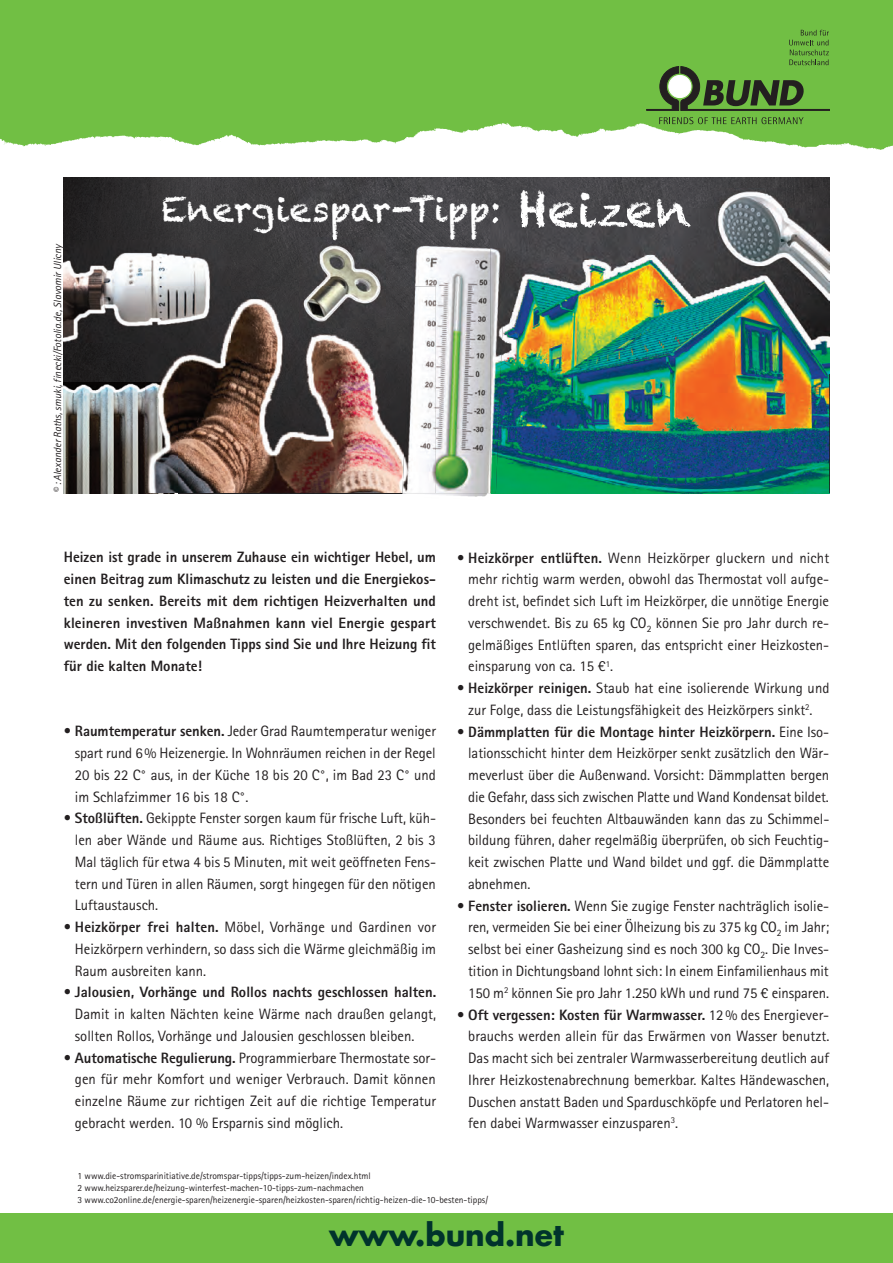
<style>
.page{position:relative;width:893px;height:1263px;background:#fff}
.page>*{position:absolute;margin:0;border:0;box-sizing:border-box;transform-origin:0 0}
.t1{font:34.5px "Chalkduster";color:#fff}
.t2{font:700 30px "Futura";color:#00332c}
.t3{font:15px/21.8px "Agfa Rotis Sans Serif";color:#231f20;text-align:justify}
.t4{font:800 15px/21.8px "Agfa Rotis Sans Serif";color:#231f20;text-align:justify}
.t5{font:italic 10.5px "Agfa Rotis Sans Serif";color:#231f20}
.t6{font:9.45px/12px "Agfa Rotis Sans Serif";color:#231f20}
.s1{font-size:48px}
.s2{font-weight:800}
</style>
<div class="page">
<div style="left:0;top:1213px;width:893px;height:50px;background:#71bf44"></div>
<img style="left:0;top:0;width:893px;height:150px">
<svg style="left:646px;top:30px;width:183px;height:81px;background:#65a142"></svg>
<svg style="left:659px;top:117px;width:145px;height:7px"></svg>
<img style="left:64px;top:178px;width:765px;height:205px">
<img style="left:64px;top:383px;width:111px;height:111px">
<img style="left:299px;top:237px;width:87px;height:49px">
<img style="left:715px;top:188px;width:114px;height:20px">
<img style="left:64px;top:241px;width:166px;height:101px">
<img style="left:145px;top:286px;width:257px;height:207px">
<img style="left:496px;top:493px;width:333px;height:1px">
<img style="left:490px;top:208px;width:339px;height:285px">
<img style="left:523px;top:208px;width:22px;height:20px">
<img style="left:402px;top:493px;width:88px;height:4px">
<img style="left:402px;top:245px;width:88px;height:248px">
<img style="left:402px;top:286px;width:34px;height:207px">
<img style="left:490px;top:248px;width:16px;height:245px">
<p class="t5" style="left:54px;top:493px;width:251px;rotate:-90deg">© : Alexander Raths, smuki, finecki/Fotolia.de, Slavomir Ulicny</p>
<h1 class="t1" style="left:161px;top:189px;width:531px">Energiespar-Tipp: <span class="s1">Heizen</span></h1>
<p class="t4" style="left:64px;top:548px;width:374px">Heizen ist grade in unserem Zuhause ein wichtiger Hebel, um einen Beitrag zum Klimaschutz zu leisten und die Energiekos&shy;ten zu senken. Bereits mit dem richtigen Heizverhalten und kleineren investiven Maßnahmen kann viel Energie gespart werden. Mit den folgenden Tipps sind Sie und Ihre Heizung fit für die kalten Monate!</p>
<p class="t3" style="left:75px;top:722px;width:363px;text-indent:-11px">• <span class="s2">Raumtemperatur senken.</span> Jeder Grad Raumtemperatur weniger spart rund 6 % Heizenergie. In Wohnräumen reichen in der Regel 20 bis 22 C° aus, in der Küche 18 bis 20 C°, im Bad 23 C° und im Schlafzimmer 16 bis 18 C°.</p>
<p class="t3" style="left:75px;top:809px;width:363px;text-indent:-11px">• <span class="s2">Stoßlüften.</span> Gekippte Fenster sorgen kaum für frische Luft, küh&shy;len aber Wände und Räume aus. Richtiges Stoßlüften, 2 bis 3<br>Mal täglich für etwa 4 bis 5 Minuten, mit weit geöffneten Fens&shy;tern und Türen in allen Räumen, sorgt hingegen für den nötigen Luftaustausch.</p>
<p class="t3" style="left:75px;top:918px;width:363px;text-indent:-11px">• <span class="s2">Heizkörper frei halten.</span> Möbel, Vorhänge und Gardinen vor Heizkörpern verhindern, so dass sich die Wärme gleichmäßig im Raum ausbreiten kann.</p>
<p class="t3" style="left:75px;top:983px;width:363px;text-indent:-11px">• <span class="s2">Jalousien, Vorhänge und Rollos nachts geschlossen halten.<br></span>Damit in kalten Nächten keine Wärme nach draußen gelangt, sollten Rollos, Vorhänge und Jalousien geschlossen bleiben.</p>
<p class="t3" style="left:75px;top:1048px;width:363px;text-indent:-11px">• <span class="s2">Automatische Regulierung.</span> Programmierbare Thermostate sor&shy;gen für mehr Komfort und weniger Verbrauch. Damit können einzelne Räume zur richtigen Zeit auf die richtige Temperatur gebracht werden. 10 % Ersparnis sind möglich.</p>
<p class="t3" style="left:468px;top:548px;width:363px;text-indent:-11px">• <span class="s2">Heizkörper entlüften.</span> Wenn Heizkörper gluckern und nicht mehr richtig warm werden, obwohl das Thermostat voll aufge&shy;dreht ist, befindet sich Luft im Heizkörper, die unnötige Energie verschwendet. Bis zu 65 kg CO<sub>2</sub> können Sie pro Jahr durch re&shy;gelmäßiges Entlüften sparen, das entspricht einer Heizkosten&shy;einsparung von ca. 15 €<sup>1</sup>.</p>
<p class="t3" style="left:457px;top:679px;width:374px;text-align:center">• <span class="s2">Heizkörper reinigen.</span> Staub hat eine isolierende Wirkung und zur Folge, dass die Leistungsfähigkeit des Heizkörpers sinkt<sup>2</sup>.</p>
<p class="t3" style="left:468px;top:722px;width:363px;text-indent:-11px">• <span class="s2">Dämmplatten für die Montage hinter Heizkörpern.</span> Eine Iso&shy;lationsschicht hinter dem Heizkörper senkt zusätzlich den Wär&shy;meverlust über die Außenwand. Vorsicht: Dämmplatten bergen die Gefahr, dass sich zwischen Platte und Wand Kondensat bildet.<br>Besonders bei feuchten Altbauwänden kann das zu Schimmel&shy;bildung führen, daher regelmäßig überprüfen, ob sich Feuchtig&shy;keit zwischen Platte und Wand bildet und ggf. die Dämmplatte abnehmen.</p>
<p class="t3" style="left:468px;top:896px;width:363px;text-indent:-11px">• <span class="s2">Fenster isolieren.</span> Wenn Sie zugige Fenster nachträglich isolie&shy;ren, vermeiden Sie bei einer Ölheizung bis zu 375 kg CO<sub>2</sub> im Jahr; selbst bei einer Gasheizung sind es noch 300 kg CO<sub>2</sub>. Die Inves&shy;tition in Dichtungsband lohnt sich: In einem Einfamilienhaus mit 150 m<sup>2</sup> können Sie pro Jahr 1.250 kWh und rund 75 € einsparen.</p>
<p class="t3" style="left:468px;top:1005px;width:363px;text-indent:-11px">• <span class="s2">Oft vergessen: Kosten für Warmwasser.</span> 12 % des Energiever&shy;brauchs werden allein für das Erwärmen von Wasser benutzt.<br>Das macht sich bei zentraler Warmwasserbereitung deutlich auf Ihrer Heizkostenabrechnung bemerkbar. Kaltes Händewaschen, Duschen anstatt Baden und Sparduschköpfe und Perlatoren hel&shy;fen dabei Warmwasser einzusparen<sup>3</sup>.</p>
<p class="t6" style="left:77px;top:1170px;width:412px">1 www.die-stromsparinitiative.de/stromspar-tipps/tipps-zum-heizen/index.html<br>2 www.heizsparer.de/heizung-winterfest-machen-10-tipps-zum-nachmachen<br>3 www.co2online.de/energie-sparen/heizenergie-sparen/heizkosten-sparen/richtig-heizen-die-10-besten-tipps/</p>
<h2 class="t2" style="left:329px;top:1221px;width:236px">www.bund.net</h2>
</div>
